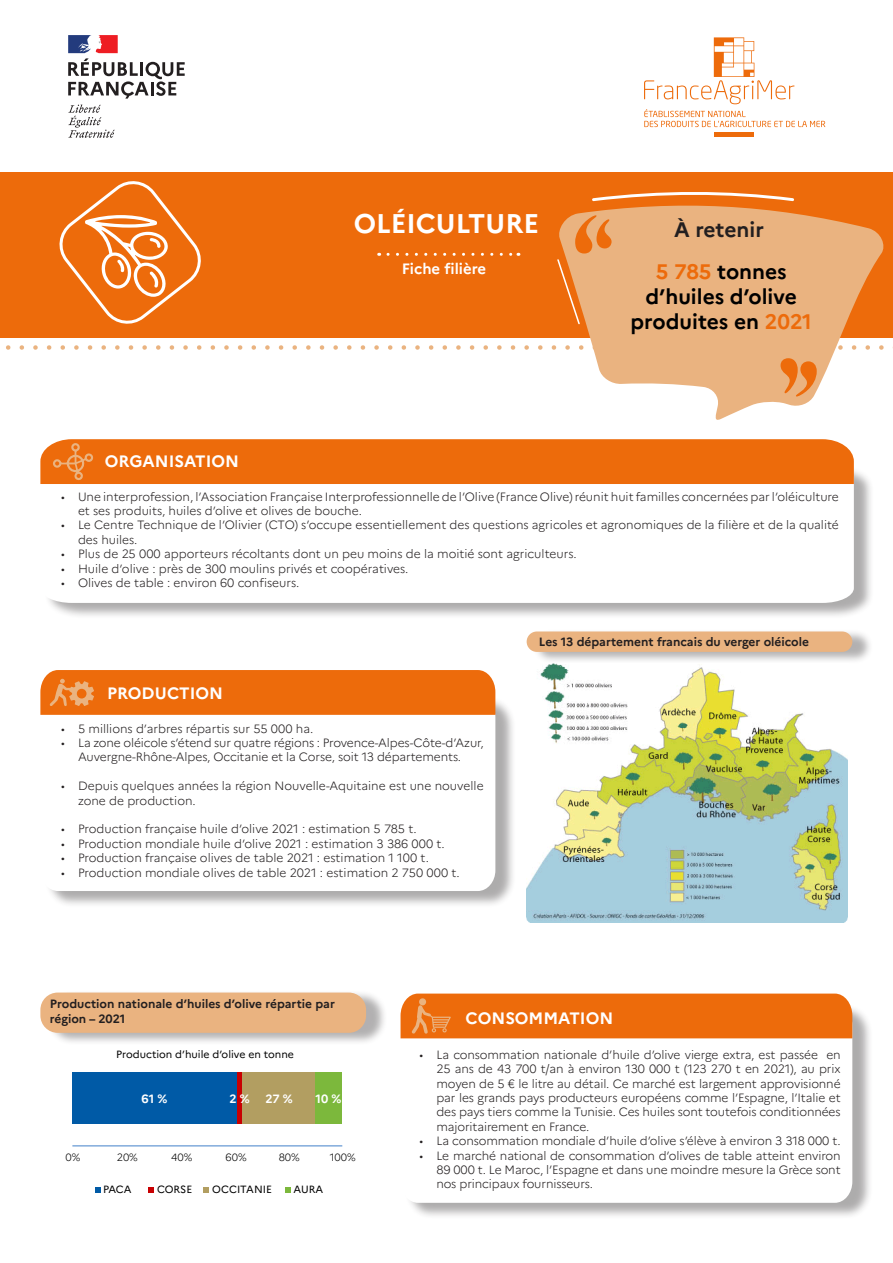
<style>
.page{position:relative;width:893px;height:1263px;background:#fff}
.page>*{position:absolute;margin:0;border:0;box-sizing:border-box;transform-origin:0 0}
.t1{font:700 27px "Marianne";color:#fff}
.t2{font:700 21px "Marianne";color:#000}
.t3{font:700 21px "Marianne";color:#231f20}
.t4{font:700 16.5px "Marianne";color:#fff}
.t5{font:700 15px "Marianne";color:#fff}
.t6{font:300 12px/14.4px "Marianne";color:#231f20}
.t7{font:700 12px/14.4px "Marianne";color:#231f20}
.t8{font:700 12px "Marianne";color:#fff}
.t9{font:10.5px "Marianne";color:#000001}
.t10{font:300 10.5px "Marianne";color:#000001}
.s1{color:#ed6b0b}
</style>
<div class="page">
<div style="left:0;top:172px;width:893px;height:166px;background:#ed6b0b"></div>
<svg style="left:6px;top:345px;width:887px;height:5px"></svg>
<svg style="left:388px;top:253px;width:131px;height:3px"></svg>
<div style="left:44px;top:464px;width:830px;height:155px;background:#231f20;opacity:.37"></div>
<svg style="left:44px;top:484px;width:810px;height:119px"></svg>
<div style="left:44px;top:697px;width:472px;height:211px;background:#231f20;opacity:.37"></div>
<svg style="left:44px;top:715px;width:451px;height:176px"></svg>
<div style="left:405px;top:1004px;width:468px;height:215px;background:#231f20;opacity:.37"></div>
<svg style="left:401px;top:1038px;width:451px;height:165px"></svg>
<div style="left:40px;top:439px;width:814px;height:45px;background:#ed6b0b"></div>
<svg style="left:40px;top:670px;width:455px;height:45px;background:#ed6f11"></svg>
<div style="left:401px;top:993px;width:451px;height:45px;background:#ed6b0b"></div>
<svg style="left:59px;top:181px;width:142px;height:143px"></svg>
<div style="left:72px;top:1072px;width:165px;height:52px;background:#005aa6"></div>
<div style="left:237px;top:1072px;width:6px;height:52px;background:#c80002"></div>
<div style="left:243px;top:1072px;width:73px;height:52px;background:#b29e61"></div>
<div style="left:315px;top:1072px;width:27px;height:52px;background:#7cb83c"></div>
<svg style="left:557px;top:201px;width:330px;height:219px;fill:#eab380"></svg>
<svg style="left:592px;top:192px;width:202px;height:9px"></svg>
<svg style="left:557px;top:259px;width:23px;height:65px"></svg>
<svg style="left:575px;top:215px;width:37px;height:38px"></svg>
<svg style="left:780px;top:358px;width:37px;height:38px"></svg>
<svg style="left:68px;top:105px;width:47px;height:33px"></svg>
<svg style="left:68px;top:35px;width:117px;height:64px"></svg>
<div style="left:714px;top:132px;width:40px;height:5px;background:#ed6b0b"></div>
<svg style="left:644px;top:37px;width:181px;height:90px"></svg>
<div style="left:533px;top:629px;width:340px;height:35px;background:#231f20;opacity:.35"></div>
<div style="left:527px;top:631px;width:325px;height:21px;background:#eab380;border-radius:10px"></div>
<div style="left:46px;top:990px;width:341px;height:55px;background:#231f20;opacity:.35"></div>
<div style="left:40px;top:992px;width:326px;height:41px;background:#eab380;border-radius:17px"></div>
<img style="left:527px;top:663px;width:321px;height:260px">
<hr style="left:72px;top:1145px;width:270px;height:1px;background:#4181ca">
<svg style="left:95px;top:1187px;width:6px;height:6px"></svg>
<svg style="left:148px;top:1187px;width:6px;height:6px"></svg>
<svg style="left:203px;top:1187px;width:6px;height:6px"></svg>
<svg style="left:285px;top:1187px;width:6px;height:6px"></svg>
<div style="left:741px;top:663px;width:107px;height:43px;background:#fff"></div>
<p class="t4" style="left:105px;top:449px;width:136px">ORGANISATION</p>
<p class="t1" style="left:354px;top:202px;width:187px">OLÉICULTURE</p>
<p class="t5" style="left:402px;top:257px;width:86px">Fiche filière</p>
<p class="t3" style="left:674px;top:214px;width:91px">À retenir</p>
<p class="t2" style="left:656px;top:255px;width:132px"><span class="s1">5 785</span> tonnes</p>
<p class="t2" style="left:646px;top:280px;width:153px">d’huiles d’olive</p>
<p class="t2" style="left:630px;top:305px;width:183px">produites en <span class="s1">2021</span></p>
<p class="t6" style="left:78px;top:488px;width:762px;text-indent:-17px">• Une interprofession, l’Association Française Interprofessionnelle de l’Olive (France Olive) réunit huit familles concernées par l’oléiculture et ses produits, huiles d’olive et olives de bouche.</p>
<p class="t6" style="left:78px;top:517px;width:762px;text-indent:-17px">• Le Centre Technique de l’Olivier (CTO) s’occupe essentiellement des questions agricoles et agronomiques de la filière et de la qualité des huiles.</p>
<p class="t6" style="left:61px;top:546px;width:517px">• Plus de 25 000 apporteurs récoltants dont un peu moins de la moitié sont agriculteurs.</p>
<p class="t6" style="left:61px;top:560px;width:349px">• Huile d’olive : près de 300 moulins privés et coopératives.</p>
<p class="t6" style="left:61px;top:575px;width:240px">• Olives de table : environ 60 confiseurs.</p>
<p class="t4" style="left:107px;top:680px;width:118px">PRODUCTION</p>
<p class="t6" style="left:61px;top:720px;width:254px">• 5 millions d’arbres répartis sur 55 000 ha.</p>
<p class="t6" style="left:61px;top:734px;width:424px;text-align:center">• La zone oléicole s’étend sur quatre régions : Provence-Alpes-Côte-d’Azur,<br>Auvergne-Rhône-Alpes, Occitanie et la Corse, soit 13 départements.</p>
<p class="t6" style="left:78px;top:778px;width:407px;text-indent:-17px">• Depuis quelques années la région Nouvelle-Aquitaine est une nouvelle zone de production.</p>
<p class="t6" style="left:61px;top:821px;width:357px">• Production française huile d’olive 2021 : estimation 5 785 t.</p>
<p class="t6" style="left:61px;top:835px;width:385px">• Production mondiale huile d’olive 2021 : estimation 3 386 000 t.</p>
<p class="t6" style="left:61px;top:850px;width:369px">• Production française olives de table 2021 : estimation 1 100 t.</p>
<p class="t6" style="left:61px;top:864px;width:400px">• Production mondiale olives de table 2021 : estimation 2 750 000 t.</p>
<p class="t7" style="left:539px;top:633px;width:272px">Les 13 département francais du verger oléicole</p>
<p class="t7" style="left:50px;top:996px;width:286px">Production nationale d’huiles d’olive répartie par région – 2021</p>
<p class="t9" style="left:116px;top:1046px;width:179px">Production d’huile d’olive en tonne</p>
<p class="t8" style="left:142px;top:1089px;width:27px">61 %</p>
<p class="t8" style="left:229px;top:1089px;width:22px">2 %</p>
<p class="t8" style="left:266px;top:1089px;width:29px">27 %</p>
<p class="t8" style="left:315px;top:1089px;width:27px">10 %</p>
<p class="t10" style="left:65px;top:1149px;width:16px">0%</p>
<p class="t10" style="left:117px;top:1149px;width:23px">20%</p>
<p class="t10" style="left:171px;top:1149px;width:23px">40%</p>
<p class="t10" style="left:226px;top:1149px;width:23px">60%</p>
<p class="t10" style="left:279px;top:1149px;width:23px">80%</p>
<p class="t10" style="left:330px;top:1149px;width:28px">100%</p>
<p class="t9" style="left:103px;top:1181px;width:30px">PACA</p>
<p class="t9" style="left:157px;top:1181px;width:37px">CORSE</p>
<p class="t9" style="left:212px;top:1181px;width:61px">OCCITANIE</p>
<p class="t9" style="left:293px;top:1181px;width:31px">AURA</p>
<p class="t4" style="left:466px;top:1005px;width:149px">CONSOMMATION</p>
<p class="t6" style="left:436px;top:1046px;width:406px;text-align:justify;text-indent:-17px">• La consommation nationale d’huile d’olive vierge extra, est passée en 25 ans de 43 700 t/an à environ 130 000 t (123 270 t en 2021), au prix moyen de 5 € le litre au détail. Ce marché est largement approvisionné par les grands pays producteurs européens comme l’Espagne, l’Italie et des pays tiers comme la Tunisie. Ces huiles sont toutefois conditionnées majoritairement en France.</p>
<p class="t6" style="left:419px;top:1133px;width:423px">• La consommation mondiale d’huile d’olive s’élève à environ 3 318 000 t.</p>
<p class="t6" style="left:436px;top:1147px;width:406px;text-align:justify;text-indent:-17px">• Le marché national de consommation d’olives de table atteint environ 89 000 t. Le Maroc, l’Espagne et dans une moindre mesure la Grèce sont nos principaux fournisseurs.</p>
</div>
